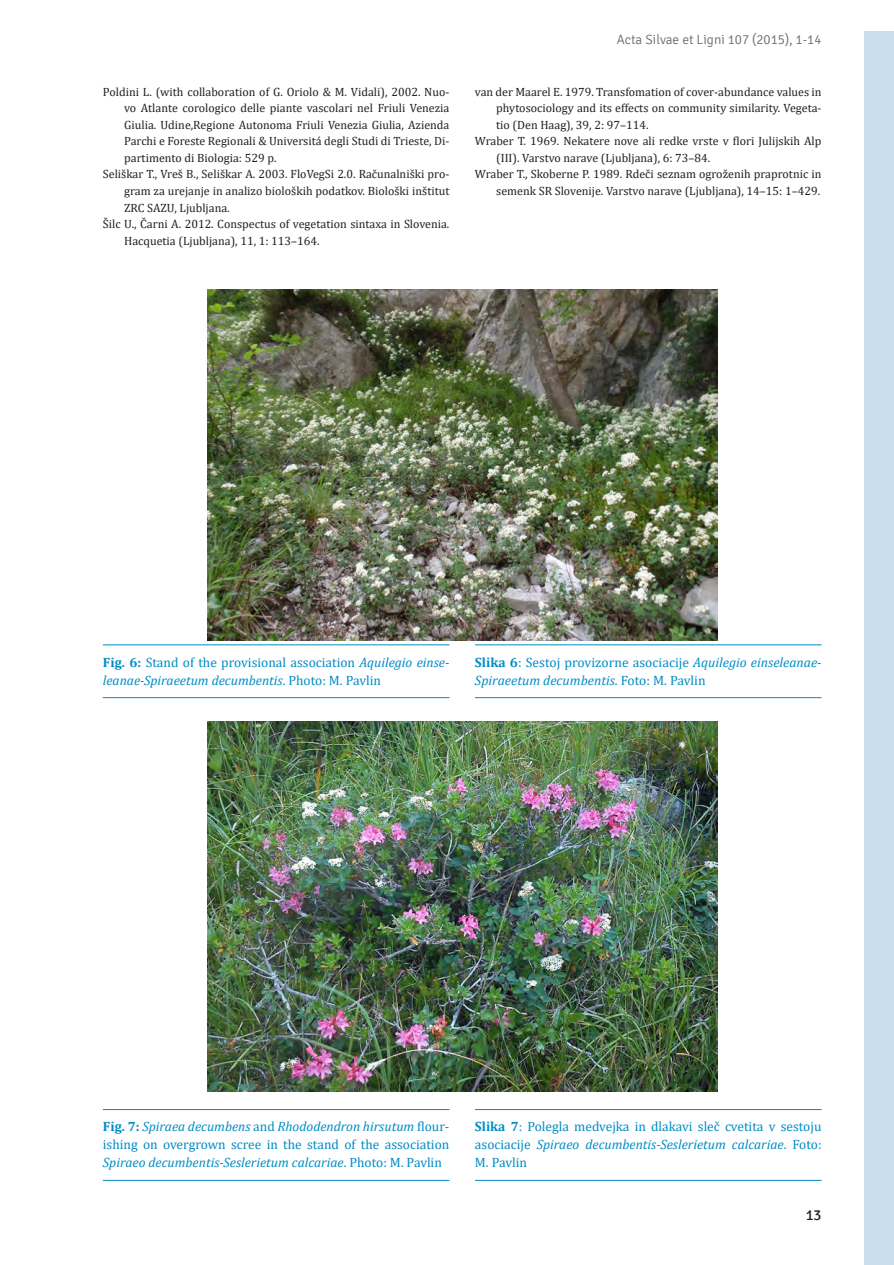
<style>
.page{position:relative;width:894px;height:1265px;background:#fff}
.page>*{position:absolute;margin:0;border:0;box-sizing:border-box;transform-origin:0 0}
.t1{font:15px "Signika";color:#231f20}
._30Slika{font:italic 13.5px/18px "Cambria";color:#008cc4}
._30Slika-2{font:13.5px/18px "Cambria";color:#008cc4}
.t2{font:300 13.5px "Signika";color:#6c6d70}
._80Viri{font:12px/16.5px "Cambria";color:#231f20;text-align:justify}
.s1{font-weight:700}
.s2{font-style:italic}
.s3{font-weight:700;font-style:normal}
.s4{font-style:normal}
</style>
<div class="page">
<div style="left:864px;top:31px;width:30px;height:1233px;background:#c9deef"></div>
<hr style="left:103px;top:644px;width:346px;height:1px;background:#008cc4">
<hr style="left:103px;top:697px;width:346px;height:1px;background:#008cc4">
<hr style="left:475px;top:644px;width:346px;height:1px;background:#008cc4">
<hr style="left:475px;top:697px;width:346px;height:1px;background:#008cc4">
<hr style="left:103px;top:1108px;width:346px;height:1px;background:#008cc4">
<hr style="left:103px;top:1179px;width:346px;height:1px;background:#008cc4">
<hr style="left:475px;top:1108px;width:346px;height:1px;background:#008cc4">
<hr style="left:475px;top:1179px;width:346px;height:1px;background:#008cc4">
<img style="left:207px;top:289px;width:510px;height:351px">
<img style="left:207px;top:721px;width:510px;height:370px">
<p class="_80Viri" style="left:124px;top:83px;width:327px;text-indent:-21px">Poldini L. (with collaboration of G. Oriolo &amp; M. Vidali), 2002. Nuo&shy;vo Atlante corologico delle piante vascolari nel Friuli Venezia Giulia. Udine,Regione Autonoma Friuli Venezia Giulia, Azienda Parchi e Foreste Regionali &amp; Universitá degli Studi di Trieste, Di&shy;partimento di Biologia: 529 p.</p>
<p class="_80Viri" style="left:124px;top:166px;width:327px;text-indent:-21px">Seliškar T., Vreš B., Seliškar A. 2003. FloVegSi 2.0. Računalniški pro&shy;gram za urejanje in analizo bioloških podatkov. Biološki inštitut ZRC SAZU, Ljubljana.</p>
<p class="_80Viri" style="left:124px;top:215px;width:327px;text-indent:-21px">Šilc U., Čarni A. 2012. Conspectus of vegetation sintaxa in Slovenia.<br>Hacquetia (Ljubljana), 11, 1: 113–164.</p>
<p class="t2" style="left:617px;top:32px;width:206px">Acta Silvae et Ligni 107 (2015), 1-14</p>
<p class="_80Viri" style="left:496px;top:83px;width:327px;text-indent:-21px">van der Maarel E. 1979. Transfomation of cover-abundance values in phytosociology and its effects on community similarity. Vegeta&shy;tio (Den Haag), 39, 2: 97–114.</p>
<p class="_80Viri" style="left:496px;top:133px;width:327px;text-indent:-21px">Wraber T. 1969. Nekatere nove ali redke vrste v flori Julijskih Alp (III). Varstvo narave (Ljubljana), 6: 73–84.</p>
<p class="_80Viri" style="left:475px;top:166px;width:348px;text-align:right">Wraber T., Skoberne P. 1989. Rdeči seznam ogroženih praprotnic in semenk SR Slovenije. Varstvo narave (Ljubljana), 14–15: 1–429.</p>
<p class="_30Slika-2" style="left:103px;top:652px;width:348px"><span class="s1">Fig. 6:</span> Stand of the provisional association <span class="s2">Aquilegio einse&shy;leanae-Spiraeetum decumbentis</span>. Photo: M. Pavlin</p>
<p class="_30Slika" style="left:475px;top:652px;width:348px"><span class="s3">Slika 6</span><span class="s4">: Sestoj provizorne asociacije</span> Aquilegio einseleanae-<br>Spiraeetum decumbentis<span class="s4">. Foto: M. Pavlin</span></p>
<p class="_30Slika" style="left:103px;top:1116px;width:348px;text-align:justify"><span class="s3">Fig. 7:</span> Spiraea decumbens <span class="s4">and</span> Rhododendron hirsutum <span class="s4">flour&shy;ishing on overgrown scree in the stand of the association </span>Spiraeo decumbentis-Seslerietum calcariae<span class="s4">. Photo: M. Pavlin</span></p>
<p class="_30Slika-2" style="left:475px;top:1117px;width:348px;text-align:justify"><span class="s1">Slika 7</span>: Polegla medvejka in dlakavi sleč cvetita v sestoju asociacije <span class="s2">Spiraeo decumbentis-Seslerietum calcariae</span>. Foto:<br>M. Pavlin</p>
<p class="t1" style="left:806px;top:1205px;width:17px">13</p>
</div>
